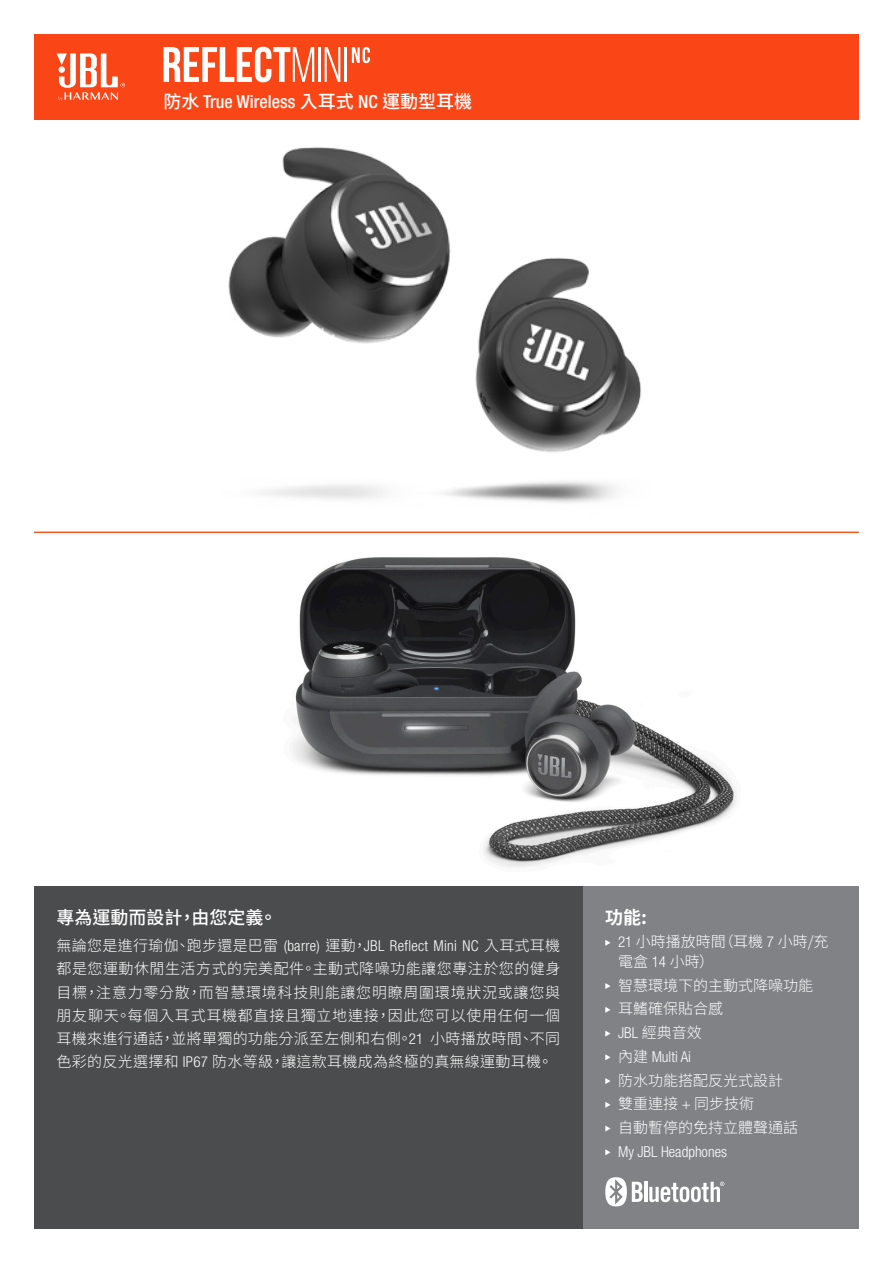
<style>
.page{position:relative;width:893px;height:1263px;background:#fff}
.page>*{position:absolute;margin:0;border:0;box-sizing:border-box;transform-origin:0 0}
.t1{font:500 condensed 18px "Helvetica Neue LT Pro";color:#fff}
.t2{font:500 18px "Noto Sans CJ Ktc";color:#fff}
.t3{font:700 18px "Noto Sans CJ Ksc";color:#fff}
.t4{font:300 15px/23.2px "Noto Sans CJ Ktc";color:#fff}
.t5{font:300 condensed 15px "Helvetica Neue LT Pro";color:#fff}
.s1{font-family:"Noto Sans CJ Ktc";font-stretch:normal}
.s2{font-family:"Helvetica Neue LT Pro";font-stretch:condensed}
</style>
<div class="page">
<img style="left:130px;top:533px;width:611px;height:354px">
<div style="left:583px;top:887px;width:276px;height:342px;background:#808285"></div>
<svg style="left:605px;top:940px;width:5px;height:6px"></svg>
<svg style="left:605px;top:983px;width:5px;height:6px"></svg>
<svg style="left:605px;top:1007px;width:5px;height:6px"></svg>
<svg style="left:605px;top:1030px;width:5px;height:6px"></svg>
<svg style="left:605px;top:1054px;width:5px;height:6px"></svg>
<svg style="left:605px;top:1078px;width:5px;height:6px"></svg>
<svg style="left:605px;top:1102px;width:5px;height:6px"></svg>
<svg style="left:605px;top:1125px;width:5px;height:6px"></svg>
<svg style="left:605px;top:1149px;width:5px;height:6px"></svg>
<div style="left:34px;top:34px;width:825px;height:85px;background:#fa4616"></div>
<div style="left:34px;top:887px;width:549px;height:342px;background:#4b4c4d"></div>
<svg style="left:57px;top:53px;width:68px;height:48px"></svg>
<svg style="left:163px;top:47px;width:151px;height:35px"></svg>
<hr style="left:318px;top:47px;width:3px;height:35px;background:#fff">
<svg style="left:325px;top:47px;width:15px;height:35px"></svg>
<hr style="left:344px;top:47px;width:3px;height:35px;background:#fff">
<svg style="left:352px;top:47px;width:18px;height:16px"></svg>
<svg style="left:605px;top:1177px;width:38px;height:29px"></svg>
<hr style="left:644px;top:1182px;width:3px;height:20px;background:#fff">
<svg style="left:649px;top:1182px;width:75px;height:20px"></svg>
<img style="left:219px;top:119px;width:433px;height:384px">
<hr style="left:34px;top:531px;width:825px;height:2px;background:#f15921">
<p class="t1" style="left:163px;top:91px;width:310px"><span class="s1">防水</span> True Wireless <span class="s1">入耳式</span> NC <span class="s1">運動型耳機</span></p>
<p class="t2" style="left:57px;top:907px;width:222px">專為運動而設計，由您定義。</p>
<p class="t4" style="left:57px;top:934px;width:505px;text-align:justify">無論您是進行瑜伽、跑步還是巴雷 <span class="s2">(barre)</span> 運動，<span class="s2">JBL Reflect Mini NC</span> 入耳式耳機都是您運動休閒生活方式的完美配件。主動式降噪功能讓您專注於您的健身目標，注意力零分散，而智慧環境科技則能讓您明瞭周圍環境狀況或讓您與朋友聊天。每個入耳式耳機都直接且獨立地連接，因此您可以使用任何一個耳機來進行通話，並將單獨的功能分派至左側和右側。<span class="s2">21</span> 小時播放時間、不同色彩的反光選擇和 <span class="s2">IP67</span> 防水等級，讓這款耳機成為終極的真無線運動耳機。</p>
<p class="t3" style="left:605px;top:907px;width:43px">功能:</p>
<p class="t4" style="left:618px;top:932px;width:212px;line-height:19.5px"><span class="s2">21</span> 小時播放時間（耳機 <span class="s2">7</span> 小時/充電盒 <span class="s2">14</span> 小時）</p>
<p class="t4" style="left:618px;top:974px;width:196px">智慧環境下的主動式降噪功能</p>
<p class="t4" style="left:618px;top:997px;width:106px">耳鰭確保貼合感</p>
<p class="t4" style="left:618px;top:1021px;width:85px"><span class="s2">JBL</span> 經典音效</p>
<p class="t5" style="left:618px;top:1048px;width:74px"><span class="s1">內建</span> Multi Ai</p>
<p class="t4" style="left:618px;top:1069px;width:166px">防水功能搭配反光式設計</p>
<p class="t4" style="left:618px;top:1092px;width:138px">雙重連接 <span class="s2">+</span> 同步技術</p>
<p class="t4" style="left:618px;top:1116px;width:181px">自動暫停的免持立體聲通話</p>
<p class="t5" style="left:618px;top:1143px;width:110px">My JBL Headphones</p>
</div>
